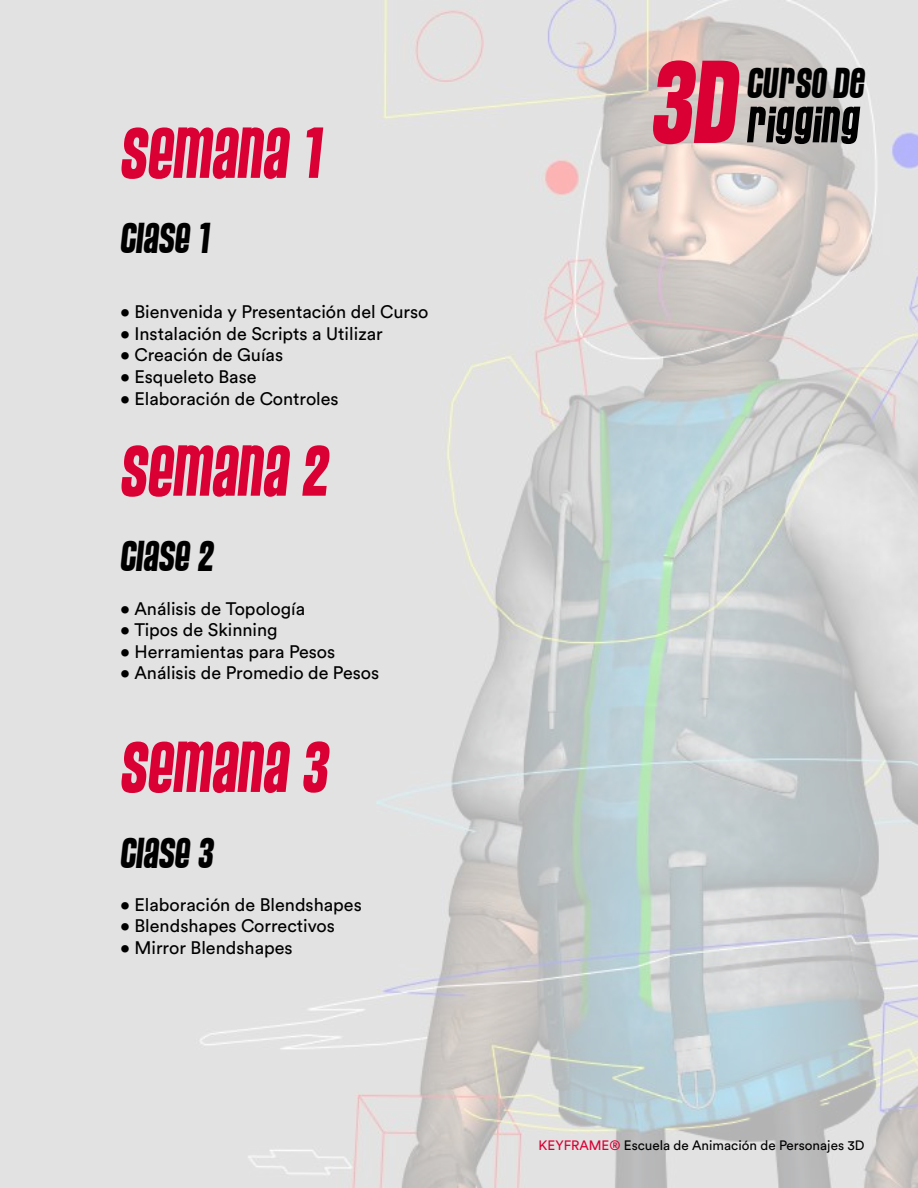
<style>
.page{position:relative;width:918px;height:1188px;background:#fff}
.page>*{position:absolute;margin:0;border:0;box-sizing:border-box;transform-origin:0 0}
.t1{font:123.9px "Pussycat Sassy";color:#da0034}
.t2{font:75.9px "Pussycat Sassy";color:#da0034}
.t3{font:53.7px "Pussycat Sassy";color:#000}
.t4{font:45px "Pussycat Sassy";color:#000}
.t5{font:18px "Circular Std";color:#000}
.t6{font:13.5px "Circular Std";color:#000}
.s1{color:#da0034}
</style>
<div class="page">
<img style="left:0;top:0;width:918px;height:1188px">
<h2 class="t2" style="left:120px;top:111px;width:202px">SEMANA 1</h2>
<h3 class="t4" style="left:120px;top:214px;width:90px">CLASE 1</h3>
<p class="t5" style="left:120px;top:301px;width:310px">• Bienvenida y Presentación del Curso</p>
<p class="t5" style="left:120px;top:323px;width:264px">• Instalación de Scripts a Utilizar</p>
<p class="t5" style="left:120px;top:344px;width:165px">• Creación de Guías</p>
<p class="t5" style="left:120px;top:366px;width:138px">• Esqueleto Base</p>
<p class="t5" style="left:120px;top:387px;width:220px">• Elaboración de Controles</p>
<h2 class="t2" style="left:120px;top:429px;width:210px">SEMANA 2</h2>
<h3 class="t4" style="left:120px;top:532px;width:95px">CLASE 2</h3>
<p class="t5" style="left:120px;top:597px;width:187px">• Análisis de Topología</p>
<p class="t5" style="left:120px;top:619px;width:159px">• Tipos de Skinning</p>
<p class="t5" style="left:120px;top:640px;width:217px">• Herramientas para Pesos</p>
<p class="t5" style="left:120px;top:662px;width:261px">• Análisis de Promedio de Pesos</p>
<h2 class="t2" style="left:120px;top:725px;width:209px">SEMANA 3</h2>
<h3 class="t4" style="left:120px;top:828px;width:95px">CLASE 3</h3>
<p class="t5" style="left:120px;top:894px;width:243px">• Elaboración de Blendshapes</p>
<p class="t5" style="left:120px;top:915px;width:217px">• Blendshapes Correctivos</p>
<p class="t5" style="left:120px;top:937px;width:174px">• Mirror Blendshapes</p>
<h1 class="t1" style="left:651px;top:34px;width:88px">3D</h1>
<h3 class="t4" style="left:747px;top:59px;width:119px">CURSODE</h3>
<h3 class="t3" style="left:747px;top:95px;width:114px">RIGGING</h3>
<p class="t6" style="left:539px;top:1137px;width:328px"><span class="s1">KEYFRAME®</span> Escuela de Animación de Personajes 3D</p>
</div>
